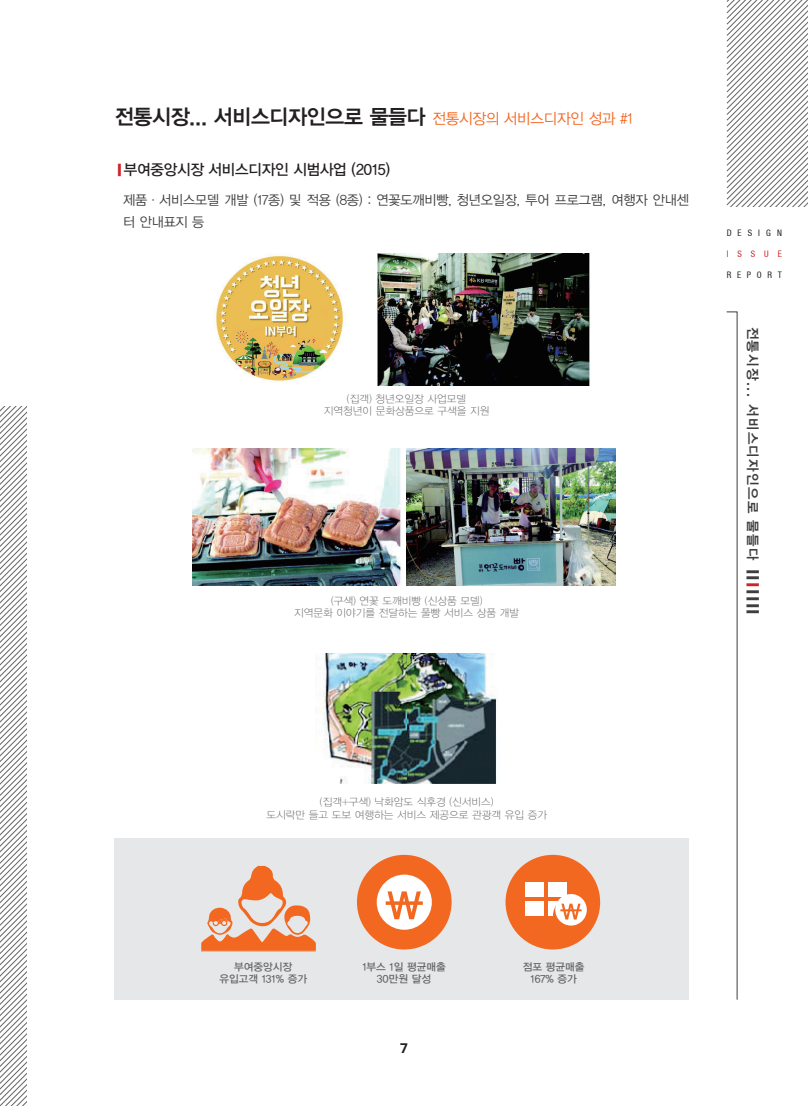
<style>
.page{position:relative;width:808px;height:1106px;background:#fff}
.page>*{position:absolute;margin:0;border:0;box-sizing:border-box;transform-origin:0 0}
.t1{font:21px "YDVYGO14";letter-spacing:-.015em;color:#231f20}
.t2{font:15px "YDVYGO13";letter-spacing:-.015em;color:#231f20}
.t3{font:13.5px/21.8px "YDVYGO12";letter-spacing:-.015em;color:#3e3e3f}
.t4{font:13.5px "YDVYGO14";letter-spacing:.1em;color:#3e3e3f}
.t5{font:700 13.5px "Noto Sans";color:#231f20}
.t6{font:10.5px/12.6px "YDVYGO11";color:#636366;text-align:center}
.t7{font:10.5px/12.6px "YDVYGO13";color:#636366;text-align:center}
.t8{font:condensed 9px "Helvetica 57";letter-spacing:.675em;color:#231f20}
.t9{font:condensed 9px "Helvetica 57";letter-spacing:1.02em;color:#d1232a}
.s1{font-family:"YDVYGO12";font-size:15px;color:#f36821}
.s2{font-family:"YDVYGO14";font-size:13.5px;color:#d1232a}
.s3{color:#d1232a}
</style>
<div class="page">
<div style="left:115px;top:838px;width:574px;height:161px;background:#e6e7e9"></div>
<svg style="left:727px;top:0;width:81px;height:207px"></svg>
<svg style="left:726px;top:311px;width:11px;height:689px"></svg>
<svg style="left:0;top:406px;width:26px;height:700px"></svg>
<img style="left:216px;top:254px;width:128px;height:128px">
<img style="left:378px;top:253px;width:212px;height:132px">
<img style="left:192px;top:448px;width:209px;height:137px">
<img style="left:406px;top:448px;width:210px;height:137px">
<img style="left:316px;top:653px;width:181px;height:131px">
<div style="left:357px;top:854px;width:95px;height:95px;background:#f36821;border-radius:50%"></div>
<svg style="left:377px;top:874px;width:55px;height:55px"></svg>
<div style="left:505px;top:854px;width:95px;height:95px;background:#f36821;border-radius:50%"></div>
<div style="left:525px;top:881px;width:18px;height:15px;background:#fff"></div>
<div style="left:548px;top:881px;width:18px;height:15px;background:#fff"></div>
<div style="left:525px;top:901px;width:18px;height:15px;background:#fff"></div>
<div style="left:548px;top:901px;width:18px;height:15px;background:#fff"></div>
<div style="left:553px;top:897px;width:36px;height:36px;background:#f36821;border-radius:50%"></div>
<svg style="left:555px;top:894px;width:32px;height:31px"></svg>
<svg style="left:201px;top:866px;width:115px;height:86px"></svg>
<h1 class="t1" style="left:115px;top:103px;width:520px">전통시장... 서비스디자인으로 물들다 <span class="s1">전통시장의 서비스디자인 성과 #1</span></h1>
<h2 class="t2" style="left:115px;top:159px;width:277px"><span class="s2">|</span>부여중앙시장 서비스디자인 시범사업 (2015)</h2>
<p class="t3" style="left:123px;top:188px;width:567px">제품·서비스모델 개발 (17종) 및 적용 (8종) : 연꽃도깨비빵, 청년오일장, 투어 프로그램, 여행자 안내센 터 안내표지 등</p>
<p class="t6" style="left:324px;top:392px;width:167px">(집객) 청년오일장 사업모델 지역청년이 문화상품으로 구색을 지원</p>
<p class="t6" style="left:294px;top:593px;width:226px">(구색) 연꽃 도깨비빵 (신상품 모델)<br>지역문화 이야기를 전달하는 풀빵 서비스 상품 개발</p>
<p class="t8" style="left:727px;top:227px;width:57px">DESIGN</p>
<p class="t9" style="left:727px;top:248px;width:57px">ISSUE</p>
<p class="t8" style="left:727px;top:269px;width:57px">REPORT</p>
<p class="t4" style="left:762px;top:327px;width:291px;rotate:90deg">전통시장... 서비스디자인으로 물들다 ||<span class="s3">|</span>||||</p>
<p class="t6" style="left:266px;top:795px;width:282px">(집객+구색) 낙화암도 식후경 (신서비스)<br>도시락만 들고 도보 여행하는 서비스 제공으로 관광객 유입 증가</p>
<p class="t7" style="left:219px;top:959px;width:89px">부여중앙시장 유입고객 131% 증가</p>
<p class="t7" style="left:362px;top:959px;width:85px">1부스 1일 평균매출<br>30만원 달성</p>
<p class="t7" style="left:523px;top:959px;width:63px">점포 평균매출<br>167% 증가</p>
<p class="t5" style="left:400px;top:1038px;width:9px">7</p>
</div>
